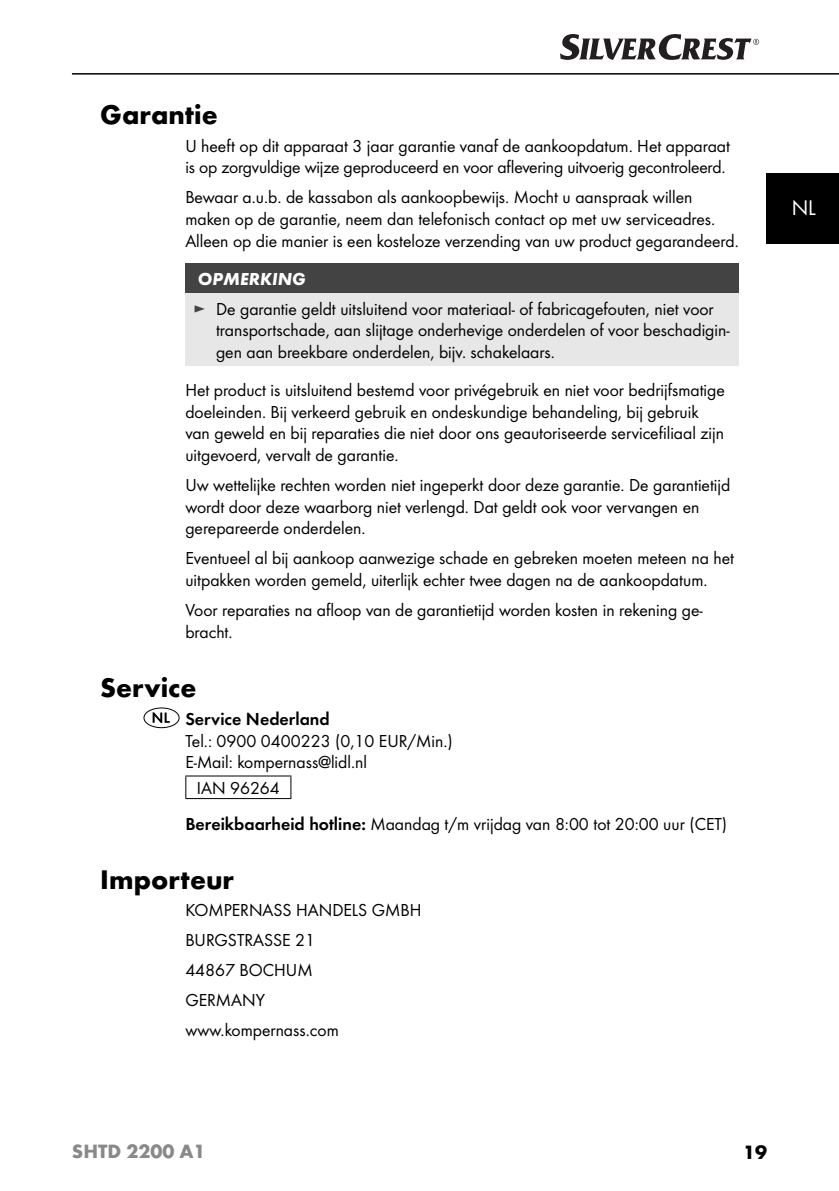
<style>
.page{position:relative;width:839px;height:1191px;background:#fff}
.page>*{position:absolute;margin:0;border:0;box-sizing:border-box;transform-origin:0 0}
.t1{font:700 28px "Futura";color:#000}
.t2{font:22px "Futura Boo";color:#fff}
.t3{font:700 20px "Futura";color:#898989}
.t4{font:700 20px "Futura";color:#000}
.t5{font:18px/21.6px "Futura Boo";color:#000}
.t6{font:18px "Futura Dem";color:#000}
.t7{font:italic 700 18px "Futura";color:#fff}
.s1{color:#434343}
.s2{font-family:"Futura Dem"}
</style>
<div class="page">
<hr style="left:72px;top:73px;width:767px;height:2px;background:#000">
<svg style="left:560px;top:34px;width:199px;height:26px"></svg>
<div style="left:767px;top:173px;width:72px;height:71px;background:#000"></div>
<div style="left:185px;top:263px;width:554px;height:30px;background:#434343"></div>
<div style="left:185px;top:293px;width:554px;height:73px;background:#e7e7e7"></div>
<div style="left:144px;top:707px;width:36px;height:21px;border:1px solid #000;border-radius:50%"></div>
<svg style="left:153px;top:712px;width:17px;height:11px"></svg>
<hr style="left:185px;top:775px;width:106px;height:1px;background:#000">
<svg style="left:185px;top:776px;width:1px;height:22px"></svg>
<svg style="left:290px;top:776px;width:1px;height:22px"></svg>
<hr style="left:185px;top:798px;width:106px;height:1px;background:#000">
<h1 class="t1" style="left:100px;top:104px;width:119px">Garantie</h1>
<p class="t5" style="left:185px;top:136px;width:546px">U heeft op dit apparaat 3 jaar garantie vanaf de aankoopdatum. Het apparaat is op zorgvuldige wijze geproduceerd en voor aflevering uitvoerig gecontroleerd.</p>
<p class="t5" style="left:185px;top:187px;width:555px">Bewaar a.u.b. de kassabon als aankoopbewijs. Mocht u aanspraak willen maken op de garantie, neem dan telefonisch contact op met uw serviceadres.<br>Alleen op die manier is een kosteloze verzending van uw product gegarandeerd.</p>
<p class="t7" style="left:198px;top:272px;width:109px">OPMERKING</p>
<p class="t5" style="left:216px;top:299px;width:515px;text-indent:-23px"><span class="s1">►</span> De garantie geldt uitsluitend voor materiaal- of fabricagefouten, niet voor transportschade, aan slijtage onderhevige onderdelen of voor beschadigin&shy;gen aan breekbare onderdelen, bijv. schakelaars.</p>
<p class="t5" style="left:185px;top:380px;width:541px">Het product is uitsluitend bestemd voor privégebruik en niet voor bedrijfsmatige doeleinden. Bij verkeerd gebruik en ondeskundige behandeling, bij gebruik van geweld en bij reparaties die niet door ons geautoriseerde servicefiliaal zijn uitgevoerd, vervalt de garantie.</p>
<p class="t5" style="left:185px;top:475px;width:547px">Uw wettelijke rechten worden niet ingeperkt door deze garantie. De garantietijd wordt door deze waarborg niet verlengd. Dat geldt ook voor vervangen en gerepareerde onderdelen.</p>
<p class="t5" style="left:185px;top:548px;width:550px">Eventueel al bij aankoop aanwezige schade en gebreken moeten meteen na het uitpakken worden gemeld, uiterlijk echter twee dagen na de aankoopdatum.</p>
<p class="t5" style="left:185px;top:600px;width:519px">Voor reparaties na afloop van de garantietijd worden kosten in rekening ge&shy;bracht.</p>
<h1 class="t1" style="left:100px;top:676px;width:98px">Service</h1>
<p class="t6" style="left:185px;top:711px;width:146px">Service Nederland</p>
<p class="t5" style="left:185px;top:731px;width:269px">Tel.: 0900 0400223 (0,10 EUR/Min.)<br>E-Mail: kompernass@lidl.nl</p>
<p class="t5" style="left:185px;top:771px;width:543px;line-height:35.6px;text-indent:12px">IAN 96264<br><span class="s2">Bereikbaarheid hotline:</span> Maandag t/m vrijdag van 8:00 tot 20:00 uur (CET)</p>
<h1 class="t1" style="left:100px;top:868px;width:135px">Importeur</h1>
<p class="t5" style="left:185px;top:896px;width:238px;line-height:30.2px">KOMPERNASS HANDELS GMBH<br>BURGSTRASSE 21<br>44867 BOCHUM<br>GERMANY www.kompernass.com</p>
<p class="t2" style="left:792px;top:198px;width:26px">NL</p>
<p class="t3" style="left:72px;top:1143px;width:135px">SHTD 2200 A1</p>
<p class="t4" style="left:743px;top:1144px;width:25px">19</p>
</div>
